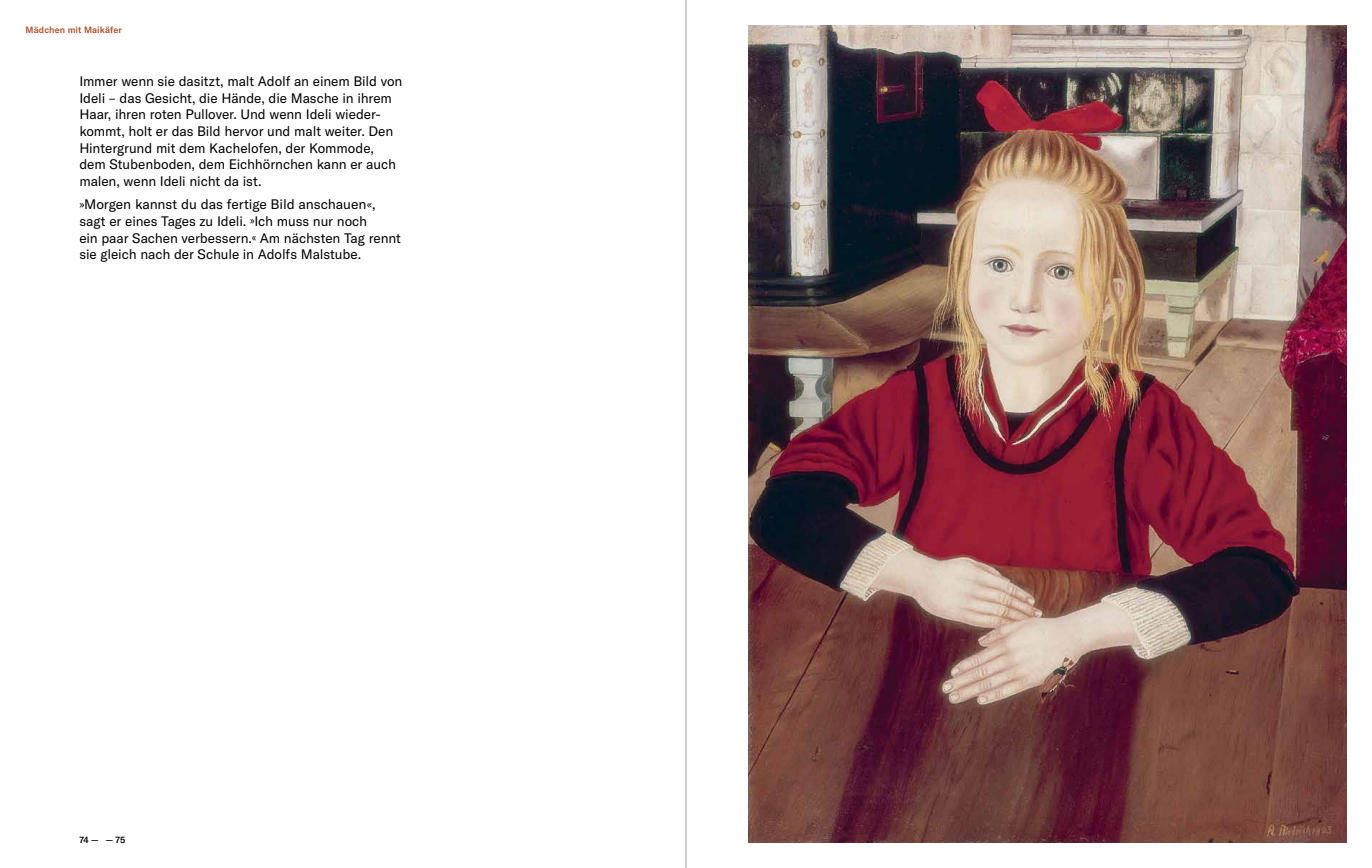
<style>
.page{position:relative;width:1372px;height:868px;background:#fff}
.page>*{position:absolute;margin:0;border:0;box-sizing:border-box;transform-origin:0 0}
.t1{font:13.6px/16.6px "GT America";letter-spacing:-.01em;color:#000}
.t2{font:500 9px "GT America";letter-spacing:.015em;color:#ab471c}
.t3{font:500 9px "GT America";color:#000}
.s1{font-size:10px}
</style>
<div class="page">
<img style="left:749px;top:26px;width:597px;height:816px">
<hr style="left:686px;top:0;width:1px;height:867px;background:#9c9d9f">
<p class="t2" style="left:26px;top:26px;width:98px">Mädchen mit Maikäfer</p>
<p class="t1" style="left:79px;top:73px;width:325px">Immer wenn sie dasitzt, malt Adolf an einem Bild von Ideli – das Gesicht, die Hände, die Masche in ihrem Haar, ihren roten Pullover. Und wenn Ideli wieder&shy;kommt, holt er das Bild hervor und malt weiter. Den Hintergrund mit dem Kachelofen, der Kommode, dem Stubenboden, dem Eichhörnchen kann er auch malen, wenn Ideli nicht da ist.</p>
<p class="t1" style="left:79px;top:196px;width:323px"><span class="s1">»</span>Morgen kannst du das fertige Bild anschauen<span class="s1">«</span>, sagt er eines Tages zu Ideli. <span class="s1">»</span>Ich muss nur noch<br>ein paar Sachen verbessern.<span class="s1">«</span> Am nächsten Tag rennt sie gleich nach der Schule in Adolfs Malstube.</p>
<p class="t3" style="left:79px;top:835px;width:48px">74 — — 75</p>
</div>
